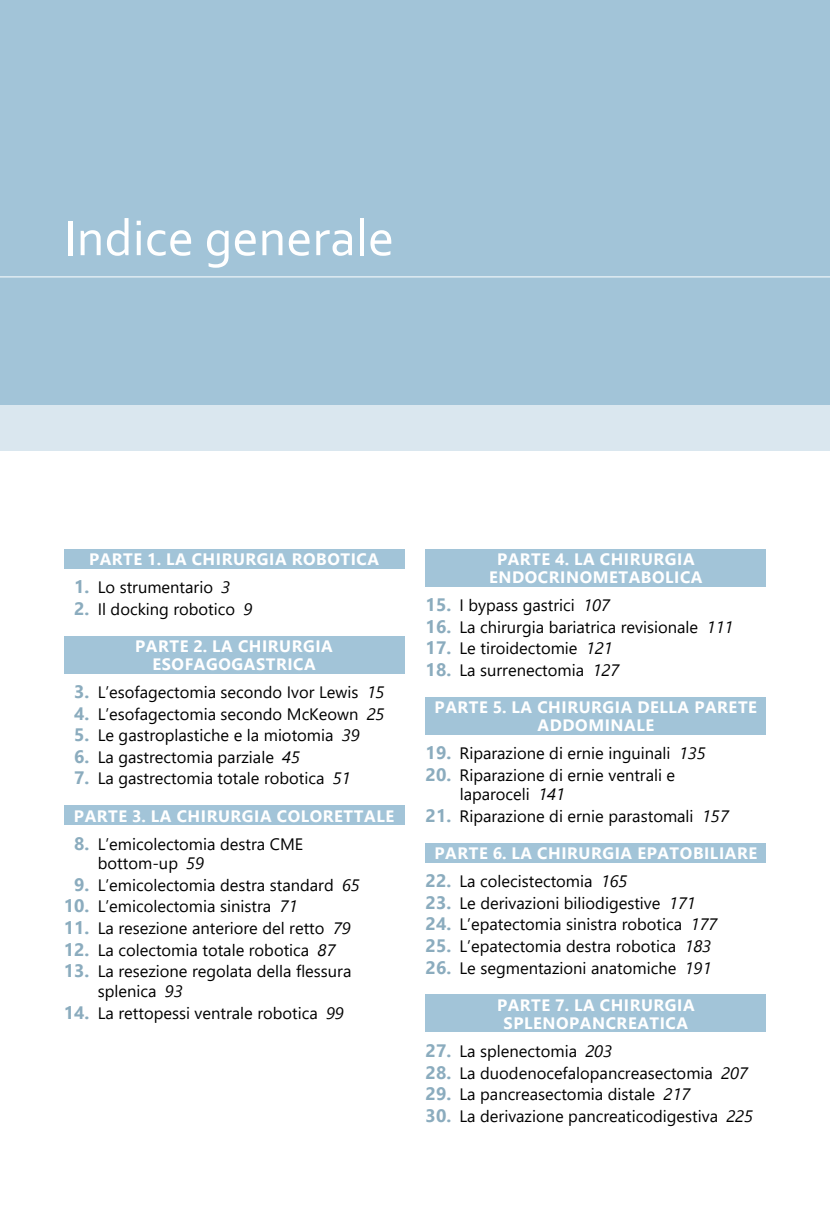
<style>
.page{position:relative;width:830px;height:1221px;background:#fff}
.page>*{position:absolute;margin:0;border:0;box-sizing:border-box;transform-origin:0 0}
.t1{font:52.5px "Corbel";color:#fff}
.t2{font:16.5px/19.5px "Segoe UI";color:#000}
.t3{font:700 16.5px/18px "Segoe UI";letter-spacing:.035em;color:#fff;text-align:center}
.s1{font-weight:700;font-size:18px;color:#8bacbe}
.s2{font-style:italic}
</style>
<div class="page">
<div style="left:0;top:400px;width:829px;height:51px;background:#dae7ef"></div>
<div style="left:64px;top:549px;width:340px;height:19px;background:#a2c4d8"></div>
<div style="left:64px;top:635px;width:340px;height:38px;background:#a2c4d8"></div>
<div style="left:64px;top:805px;width:340px;height:20px;background:#a2c4d8"></div>
<div style="left:425px;top:549px;width:340px;height:37px;background:#a2c4d8"></div>
<div style="left:425px;top:697px;width:340px;height:37px;background:#a2c4d8"></div>
<div style="left:425px;top:842px;width:340px;height:20px;background:#a2c4d8"></div>
<div style="left:425px;top:994px;width:340px;height:38px;background:#a2c4d8"></div>
<div style="left:0;top:0;width:829px;height:404px;background:#a2c4d8"></div>
<hr style="left:0;top:276px;width:829px;height:1px;background:#fff">
<h1 class="t1" style="left:64px;top:205px;width:332px">Indice generale</h1>
<p class="t3" style="left:89px;top:549px;width:291px">PARTE 1. LA CHIRURGIA ROBOTICA</p>
<p class="t2" style="left:74px;top:576px;width:157px"><span class="s1">1.</span> Lo strumentario <span class="s2">3</span></p>
<p class="t2" style="left:74px;top:597px;width:179px"><span class="s1">2.</span> Il docking robotico <span class="s2">9</span></p>
<p class="t3" style="left:135px;top:635px;width:199px">PARTE 2. LA CHIRURGIA<br>ESOFAGOGASTRICA</p>
<p class="t2" style="left:74px;top:680px;width:311px"><span class="s1">3.</span> L’esofagectomia secondo Ivor Lewis <span class="s2">15</span></p>
<p class="t2" style="left:74px;top:702px;width:312px"><span class="s1">4.</span> L’esofagectomia secondo McKeown <span class="s2">25</span></p>
<p class="t2" style="left:74px;top:724px;width:287px"><span class="s1">5.</span> Le gastroplastiche e la miotomia <span class="s2">39</span></p>
<p class="t2" style="left:74px;top:745px;width:227px"><span class="s1">6.</span> La gastrectomia parziale <span class="s2">45</span></p>
<p class="t2" style="left:74px;top:767px;width:278px"><span class="s1">7.</span> La gastrectomia totale robotica <span class="s2">51</span></p>
<p class="t3" style="left:74px;top:805px;width:321px">PARTE 3. LA CHIRURGIA COLORETTALE</p>
<p class="t2" style="left:98px;top:832px;width:207px;text-indent:-24px"><span class="s1">8.</span> L’emicolectomia destra CME bottom-up <span class="s2">59</span></p>
<p class="t2" style="left:74px;top:873px;width:287px"><span class="s1">9.</span> L’emicolectomia destra standard <span class="s2">65</span></p>
<p class="t2" style="left:64px;top:895px;width:235px"><span class="s1">10.</span> L’emicolectomia sinistra <span class="s2">71</span></p>
<p class="t2" style="left:64px;top:916px;width:288px"><span class="s1">11.</span> La resezione anteriore del retto <span class="s2">79</span></p>
<p class="t2" style="left:64px;top:938px;width:273px"><span class="s1">12.</span> La colectomia totale robotica <span class="s2">87</span></p>
<p class="t2" style="left:98px;top:960px;width:255px;text-indent:-34px"><span class="s1">13.</span> La resezione regolata della flessura splenica <span class="s2">93</span></p>
<p class="t2" style="left:64px;top:1001px;width:281px"><span class="s1">14.</span> La rettopessi ventrale robotica <span class="s2">99</span></p>
<p class="t3" style="left:489px;top:549px;width:215px">PARTE 4. LA CHIRURGIA<br>ENDOCRINOMETABOLICA</p>
<p class="t2" style="left:425px;top:594px;width:186px"><span class="s1">15.</span> I bypass gastrici <span class="s2">107</span></p>
<p class="t2" style="left:425px;top:615px;width:309px"><span class="s1">16.</span> La chirurgia bariatrica revisionale <span class="s2">111</span></p>
<p class="t2" style="left:425px;top:637px;width:188px"><span class="s1">17.</span> Le tiroidectomie <span class="s2">121</span></p>
<p class="t2" style="left:425px;top:659px;width:195px"><span class="s1">18.</span> La surrenectomia <span class="s2">127</span></p>
<p class="t3" style="left:434px;top:697px;width:324px">PARTE 5. LA CHIRURGIA DELLA PARETE<br>ADDOMINALE</p>
<p class="t2" style="left:425px;top:742px;width:281px"><span class="s1">19.</span> Riparazione di ernie inguinali <span class="s2">135</span></p>
<p class="t2" style="left:459px;top:763px;width:217px;text-indent:-34px"><span class="s1">20.</span> Riparazione di ernie ventrali e laparoceli <span class="s2">141</span></p>
<p class="t2" style="left:425px;top:804px;width:304px"><span class="s1">21.</span> Riparazione di ernie parastomali <span class="s2">157</span></p>
<p class="t3" style="left:434px;top:843px;width:324px">PARTE 6. LA CHIRURGIA EPATOBILIARE</p>
<p class="t2" style="left:425px;top:870px;width:203px"><span class="s1">22.</span> La colecistectomia <span class="s2">165</span></p>
<p class="t2" style="left:425px;top:891px;width:271px"><span class="s1">23.</span> Le derivazioni biliodigestive <span class="s2">171</span></p>
<p class="t2" style="left:425px;top:913px;width:293px"><span class="s1">24.</span> L’epatectomia sinistra robotica <span class="s2">177</span></p>
<p class="t2" style="left:425px;top:934px;width:287px"><span class="s1">25.</span> L’epatectomia destra robotica <span class="s2">183</span></p>
<p class="t2" style="left:425px;top:956px;width:287px"><span class="s1">26.</span> Le segmentazioni anatomiche <span class="s2">191</span></p>
<p class="t3" style="left:497px;top:994px;width:199px">PARTE 7. LA CHIRURGIA<br>SPLENOPANCREATICA</p>
<p class="t2" style="left:425px;top:1039px;width:188px"><span class="s1">27.</span> La splenectomia <span class="s2">203</span></p>
<p class="t2" style="left:425px;top:1061px;width:323px"><span class="s1">28.</span> La duodenocefalopancreasectomia <span class="s2">207</span></p>
<p class="t2" style="left:425px;top:1083px;width:266px"><span class="s1">29.</span> La pancreasectomia distale <span class="s2">217</span></p>
<p class="t2" style="left:425px;top:1104px;width:329px"><span class="s1">30.</span> La derivazione pancreaticodigestiva <span class="s2">225</span></p>
</div>
